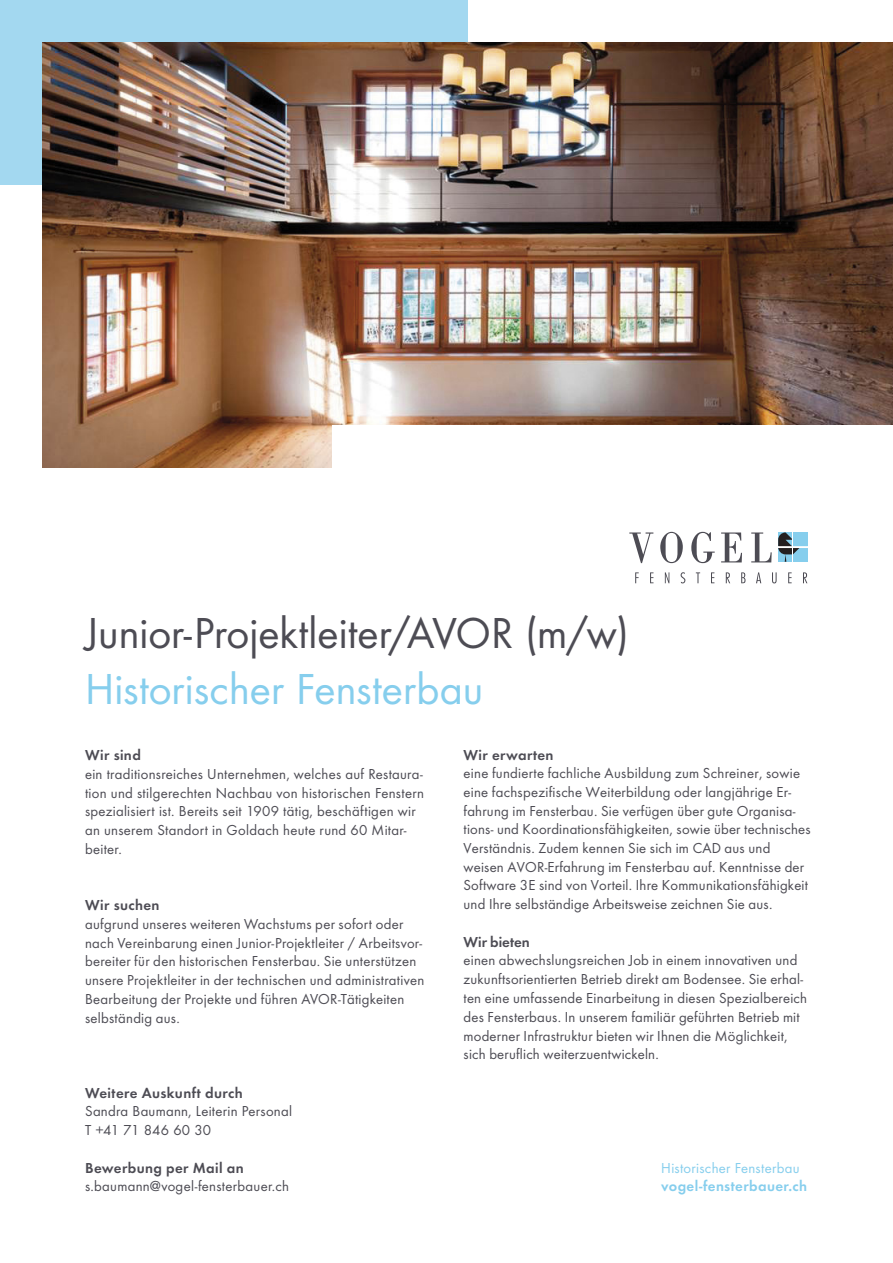
<style>
.page{position:relative;width:893px;height:1263px;background:#fff}
.page>*{position:absolute;margin:0;border:0;box-sizing:border-box;transform-origin:0 0}
.t1{font:45px "Futura Boo";color:#4d4c54}
.t2{font:45px "Futura Boo";color:#86ceed}
.Fliess1{font:15px/18.8px "Futura Boo";letter-spacing:.015em;color:#4d4c54}
.t3{font:15px "Futura Dem";letter-spacing:.025em;color:#4d4c54}
.t4{font:15px "Futura Boo";letter-spacing:.02em;color:#86ceed}
.t5{font:15px "Futura Dem";letter-spacing:.025em;color:#86ceed}
.s1{font-family:"Futura Dem"}
</style>
<div class="page">
<div style="left:0;top:0;width:468px;height:184px;background:#a3d8f0"></div>
<img style="left:43px;top:43px;width:850px;height:425px">
<div style="left:333px;top:425px;width:560px;height:54px;background:#fff"></div>
<div style="left:778px;top:532px;width:30px;height:30px;background:#86ceed"></div>
<svg style="left:778px;top:532px;width:22px;height:30px"></svg>
<svg style="left:660px;top:532px;width:23px;height:31px"></svg>
<svg style="left:691px;top:532px;width:24px;height:31px"></svg>
<svg style="left:721px;top:532px;width:21px;height:30px"></svg>
<svg style="left:751px;top:532px;width:21px;height:30px"></svg>
<hr style="left:792px;top:532px;width:1px;height:30px;background:#fff">
<div style="left:778px;top:547px;width:30px;height:1px;border:1px solid #fff"></div>
<svg style="left:635px;top:572px;width:4px;height:11px"></svg>
<svg style="left:650px;top:572px;width:3px;height:11px"></svg>
<svg style="left:665px;top:572px;width:4px;height:11px"></svg>
<svg style="left:681px;top:572px;width:4px;height:11px"></svg>
<svg style="left:696px;top:572px;width:4px;height:11px"></svg>
<svg style="left:711px;top:572px;width:3px;height:11px"></svg>
<svg style="left:726px;top:572px;width:4px;height:11px"></svg>
<svg style="left:741px;top:572px;width:4px;height:11px"></svg>
<svg style="left:756px;top:572px;width:5px;height:11px"></svg>
<svg style="left:772px;top:572px;width:5px;height:11px"></svg>
<svg style="left:788px;top:572px;width:4px;height:11px"></svg>
<svg style="left:803px;top:572px;width:4px;height:11px"></svg>
<svg style="left:629px;top:532px;width:24px;height:31px"></svg>
<p class="t1" style="left:85px;top:606px;width:546px">Junior-Projektleiter/AVOR (m/w)</p>
<p class="t2" style="left:85px;top:662px;width:400px">Historischer Fensterbau</p>
<p class="t3" style="left:85px;top:745px;width:57px">Wir sind</p>
<p class="Fliess1" style="left:85px;top:764px;width:340px">ein traditionsreiches Unternehmen, welches auf Restaura&shy;tion und stilgerechten Nachbau von historischen Fenstern spezialisiert ist. Bereits seit 1909 tätig, beschäftigen wir an unserem Standort in Goldach heute rund 60 Mitar&shy;beiter.</p>
<p class="t3" style="left:85px;top:895px;width:76px">Wir suchen</p>
<p class="Fliess1" style="left:85px;top:914px;width:341px">aufgrund unseres weiteren Wachstums per sofort oder nach Vereinbarung einen Junior-Projektleiter / Arbeitsvor&shy;bereiter für den historischen Fensterbau. Sie unterstützen unsere Projektleiter in der technischen und administrativen Bearbeitung der Projekte und führen AVOR-Tätigkeiten selbständig aus.</p>
<p class="t3" style="left:85px;top:1082px;width:159px">Weitere Auskunft durch</p>
<p class="Fliess1" style="left:85px;top:1102px;width:209px">Sandra Baumann, Leiterin Personal</p>
<p class="Fliess1" style="left:85px;top:1121px;width:128px">T +41 71 846 60 30</p>
<p class="t3" style="left:85px;top:1157px;width:160px">Bewerbung per Mail an</p>
<p class="Fliess1" style="left:85px;top:1177px;width:205px">s.baumann@vogel-fensterbauer.ch</p>
<p class="Fliess1" style="left:464px;top:745px;width:349px"><span class="s1">Wir erwarten<br></span>eine fundierte fachliche Ausbildung zum Schreiner, sowie eine fachspezifische Weiterbildung oder langjährige Er&shy;fahrung im Fensterbau. Sie verfügen über gute Organisa&shy;tions- und Koordinationsfähigkeiten, sowie über technisches Verständnis. Zudem kennen Sie sich im CAD aus und weisen AVOR-Erfahrung im Fensterbau auf. Kenntnisse der Software 3E sind von Vorteil. Ihre Kommunikationsfähigkeit und Ihre selbständige Arbeitsweise zeichnen Sie aus.</p>
<p class="Fliess1" style="left:464px;top:932px;width:345px"><span class="s1">Wir bieten<br></span>einen abwechslungsreichen Job in einem innovativen und zukunftsorientierten Betrieb direkt am Bodensee. Sie erhal&shy;ten eine umfassende Einarbeitung in diesen Spezialbereich des Fensterbaus. In unserem familiär geführten Betrieb mit moderner Infrastruktur bieten wir Ihnen die Möglichkeit, sich beruflich weiterzuentwickeln.</p>
<p class="t4" style="left:661px;top:1159px;width:140px">Historischer Fensterbau</p>
<p class="t5" style="left:661px;top:1176px;width:147px">vogel-fensterbauer.ch</p>
</div>
